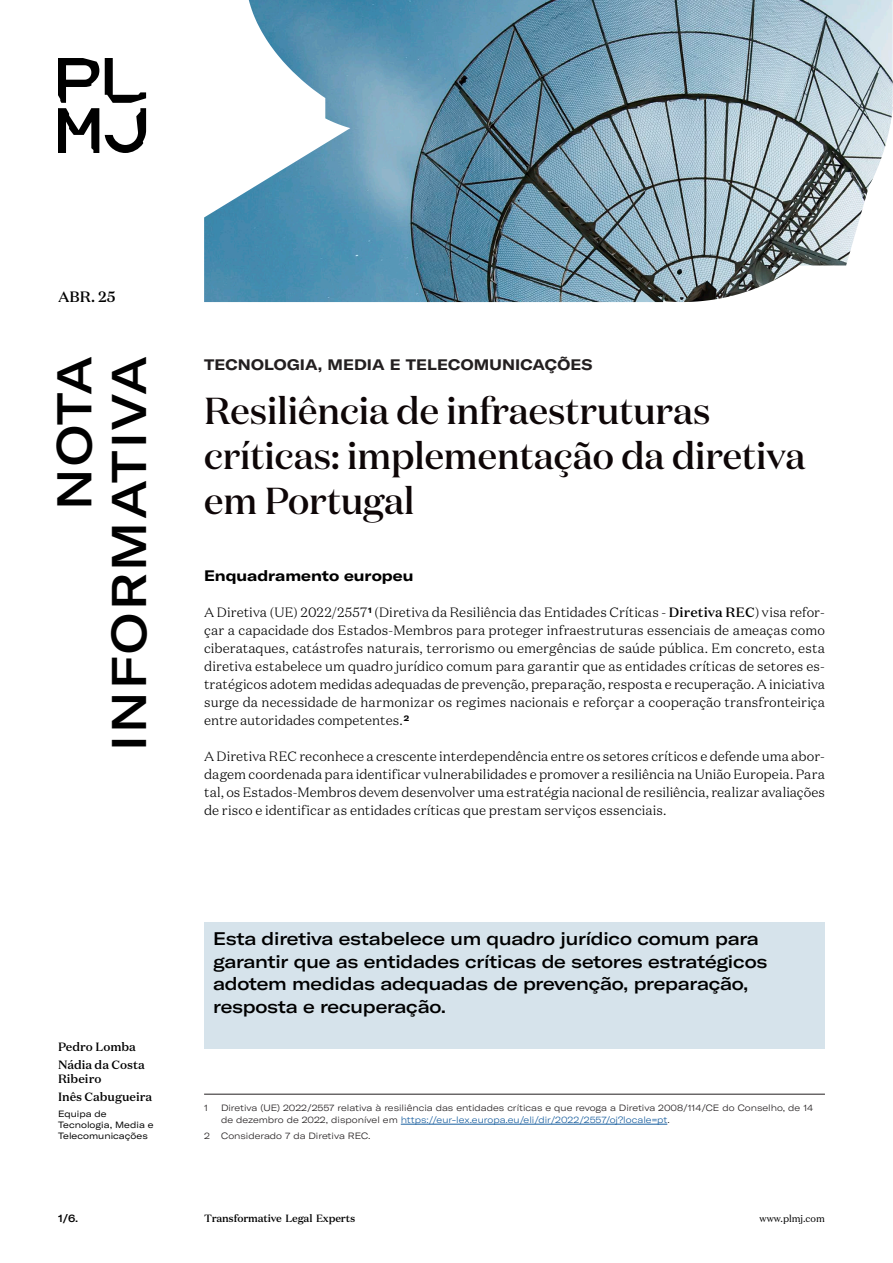
<style>
.page{position:relative;width:893px;height:1263px;background:#fff}
.page>*{position:absolute;margin:0;border:0;box-sizing:border-box;transform-origin:0 0}
.t1{font:500 expanded 48px/54.8px "GT America";letter-spacing:.05em;color:#000;text-align:right}
.Headline{font:500 37.5px/45px "Domaine Display";color:#0e0607}
.Quotes_Caixa{font:500 expanded 18px/22.5px "GT America";letter-spacing:-.015em;color:#000}
.Área_de_Prática_Capa{font:700 expanded 15px "GT America";letter-spacing:.01em;color:#231f20}
.t2{font:700 expanded 15px "GT America";color:#000}
.t3{font:500 15px "Domaine Text";color:#000}
.Bodycopy{font:300 13.5px/18px "Domaine Text";letter-spacing:.005em;color:#000;text-align:justify}
.Autores_Sidebar{font:500 12px/13.5px "Domaine Text";color:#000}
.t4{font:500 10.5px "Domaine Text";letter-spacing:-.02em;color:#000}
.t5{font:500 expanded 10.5px "GT America";color:#000}
.t6{font:9.75px "Domaine Text";color:#000}
.Footnotes{font:300 expanded 9px/12px "GT America";color:#231f20}
.Descrição_Autores_Sidebar{font:expanded 9px/11.2px "GT America";color:#000}
.s1{font-weight:500}
.s2{color:#175d9e}
</style>
<div class="page">
<svg style="left:58px;top:58px;width:88px;height:95px"></svg>
<img style="left:204px;top:0;width:689px;height:302px">
<hr style="left:204px;top:1094px;width:621px;height:1px;background:#231f20">
<hr style="left:401px;top:1124px;width:266px;height:1px;background:#175d9e">
<div style="left:204px;top:923px;width:621px;height:126px;background:#d6e3eb"></div>
<p class="t3" style="left:58px;top:287px;width:59px">ABR. 25</p>
<h1 class="t1" style="left:47px;top:751px;width:397px;rotate:-90deg">NOTA<br>INFORMATIVA</h1>
<p class="Autores_Sidebar" style="left:58px;top:1040px;width:79px">Pedro Lomba</p>
<p class="Autores_Sidebar" style="left:58px;top:1058px;width:89px">Nádia da Costa<br>Ribeiro</p>
<p class="Autores_Sidebar" style="left:58px;top:1090px;width:96px">Inês Cabugueira</p>
<p class="Descrição_Autores_Sidebar" style="left:58px;top:1108px;width:97px">Equipa de<br>Tecnologia, Media e<br>Telecomunicações</p>
<p class="t5" style="left:58px;top:1211px;width:22px">1/6.</p>
<p class="Área_de_Prática_Capa" style="left:204px;top:355px;width:390px">TECNOLOGIA, MEDIA E TELECOMUNICAÇÕES</p>
<p class="Headline" style="left:204px;top:388px;width:603px">Resiliência de infraestruturas críticas: implementação da diretiva em Portugal</p>
<h2 class="t2" style="left:204px;top:566px;width:211px">Enquadramento europeu</h2>
<p class="Bodycopy" style="left:204px;top:603px;width:622px">A Diretiva (UE) 2022/2557 <sup>1</sup> (Diretiva da Resiliência das Entidades Críticas - <span class="s1">Diretiva REC</span>) visa refor&shy;çar a capacidade dos Estados-Membros para proteger infraestruturas essenciais de ameaças como ciberataques, catástrofes naturais, terrorismo ou emergências de saúde pública. Em concreto, esta diretiva estabelece um quadro jurídico comum para garantir que as entidades críticas de setores es&shy;tratégicos adotem medidas adequadas de prevenção, preparação, resposta e recuperação. A iniciativa surge da necessidade de harmonizar os regimes nacionais e reforçar a cooperação transfronteiriça entre autoridades competentes. <sup>2</sup></p>
<p class="Bodycopy" style="left:204px;top:747px;width:622px">A Diretiva REC reconhece a crescente interdependência entre os setores críticos e defende uma abor&shy;dagem coordenada para identificar vulnerabilidades e promover a resiliência na União Europeia. Para tal, os Estados-Membros devem desenvolver uma estratégia nacional de resiliência, realizar avaliações de risco e identificar as entidades críticas que prestam serviços essenciais.</p>
<p class="Quotes_Caixa" style="left:213px;top:928px;width:556px">Esta diretiva estabelece um quadro jurídico comum para garantir que as entidades críticas de setores estratégicos adotem medidas adequadas de prevenção, preparação, resposta e recuperação.</p>
<p class="Footnotes" style="left:204px;top:1101px;width:5px">1</p>
<p class="Footnotes" style="left:221px;top:1101px;width:594px">Diretiva (UE) 2022/2557 relativa à resiliência das entidades críticas e que revoga a Diretiva 2008/114/CE do Conselho, de 14 de dezembro de 2022, disponível em <span class="s2">https://eur-lex.europa.eu/eli/dir/2022/2557/oj?locale=pt</span>.</p>
<p class="Footnotes" style="left:204px;top:1130px;width:168px">2 Considerado 7 da Diretiva REC.</p>
<p class="t4" style="left:204px;top:1211px;width:153px">Transformative Legal Experts</p>
<p class="t6" style="left:760px;top:1212px;width:67px">www.plmj.com</p>
</div>
